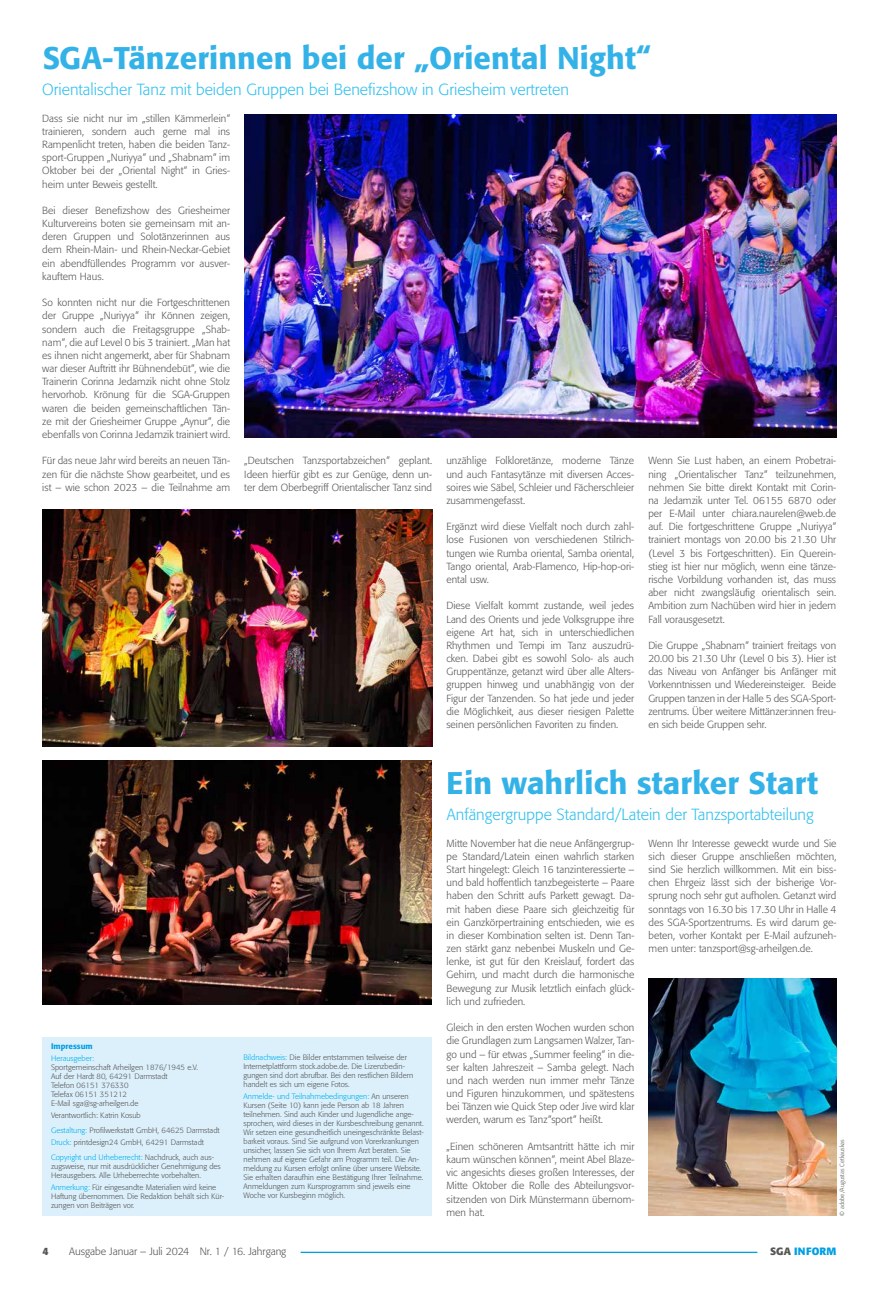
<style>
.page{position:relative;width:879px;height:1290px;background:#fff}
.page>*{position:absolute;margin:0;border:0;box-sizing:border-box;transform-origin:0 0}
.t1{font:500 31px "Formata";letter-spacing:.005em;color:#009fe3}
.t2{font:300 16px "Formata";color:#00b1eb}
.t3{font:300 10.5px "Formata";letter-spacing:-.005em;color:#575756}
.t4{font:700 10.5px "Formata";letter-spacing:.02em;color:#009fe3}
.t5{font:700 10.5px "Formata";color:#575756}
.t6{font:300 10.2px/13.2px "Formata";letter-spacing:.005em;color:#575756;text-align:justify}
.t7{font:500 8px "Formata";color:#009fe3}
.t8{font:300 7.8px/9px "Formata";color:#575756}
.t9{font:300 7.8px "Formata";color:#00b1eb}
.t10{font:300 6px "Formata";letter-spacing:.005em;color:#575756}
.s1{color:#00b1eb}
.s2{color:#575756}
</style>
<div class="page">
<div style="left:43px;top:1037px;width:389px;height:179px;background:#dcf0fc"></div>
<img style="left:244px;top:114px;width:592px;height:324px">
<img style="left:42px;top:509px;width:390px;height:238px">
<img style="left:42px;top:760px;width:390px;height:245px">
<img style="left:648px;top:978px;width:188px;height:238px">
<hr style="left:300px;top:1251px;width:457px;height:2px;background:#009fe3">
<h1 class="t1" style="left:42px;top:39px;width:610px">SGA-Tänzerinnen bei der „Oriental Night“</h1>
<h2 class="t2" style="left:42px;top:80px;width:528px">Orientalischer Tanz mit beiden Gruppen bei Benefizshow in Griesheim vertreten</h2>
<p class="t6" style="left:42px;top:112px;width:189px">Dass sie nicht nur im „stillen Kämmerlein“ trainieren, sondern auch gerne mal ins Rampenlicht treten, haben die beiden Tanz&shy;sport-Gruppen „Nuriyya“ und „Shabnam“ im Oktober bei der „Oriental Night“ in Gries&shy;heim unter Beweis gestellt.</p>
<p class="t6" style="left:42px;top:204px;width:189px">Bei dieser Benefizshow des Griesheimer Kulturvereins boten sie gemeinsam mit an&shy;deren Gruppen und Solotänzerinnen aus dem Rhein-Main- und Rhein-Neckar-Gebiet ein abendfüllendes Programm vor ausver&shy;kauftem Haus.</p>
<p class="t6" style="left:42px;top:296px;width:189px">So konnten nicht nur die Fortgeschrittenen der Gruppe „Nuriyya“ ihr Können zeigen, sondern auch die Freitagsgruppe „Shab&shy;nam“, die auf Level 0 bis 3 trainiert. „Man hat es ihnen nicht angemerkt, aber für Shabnam war dieser Auftritt ihr Bühnendebüt“, wie die Trainerin Corinna Jedamzik nicht ohne Stolz hervorhob. Krönung für die SGA-Gruppen waren die beiden gemeinschaftlichen Tän&shy;ze mit der Griesheimer Gruppe „Aynur“, die ebenfalls von Corinna Jedamzik trainiert wird.</p>
<p class="t6" style="left:42px;top:454px;width:189px">Für das neue Jahr wird bereits an neuen Tän&shy;zen für die nächste Show gearbeitet, und es ist – wie schon 2023 – die Teilnahme am</p>
<p class="t6" style="left:244px;top:454px;width:189px">„Deutschen Tanzsportabzeichen“ geplant.<br>Ideen hierfür gibt es zur Genüge, denn un&shy;ter dem Oberbegriff Orientalischer Tanz sind</p>
<p class="t6" style="left:446px;top:454px;width:189px">unzählige Folkloretänze, moderne Tänze und auch Fantasytänze mit diversen Acces&shy;soires wie Säbel, Schleier und Fächerschleier zusammengefasst.</p>
<p class="t6" style="left:446px;top:520px;width:189px">Ergänzt wird diese Vielfalt noch durch zahl&shy;lose Fusionen von verschiedenen Stilrich&shy;tungen wie Rumba oriental, Samba oriental, Tango oriental, Arab-Flamenco, Hip-hop-ori&shy;ental usw.</p>
<p class="t6" style="left:446px;top:599px;width:189px">Diese Vielfalt kommt zustande, weil jedes Land des Orients und jede Volksgruppe ihre eigene Art hat, sich in unterschiedlichen Rhythmen und Tempi im Tanz auszudrü&shy;cken. Dabei gibt es sowohl Solo- als auch Gruppentänze, getanzt wird über alle Alters&shy;gruppen hinweg und unabhängig von der Figur der Tanzenden. So hat jede und jeder die Möglichkeit, aus dieser riesigen Palette seinen persönlichen Favoriten zu finden.</p>
<p class="t6" style="left:648px;top:454px;width:189px">Wenn Sie Lust haben, an einem Probetrai&shy;ning „Orientalischer Tanz“ teilzunehmen, nehmen Sie bitte direkt Kontakt mit Corin&shy;na Jedamzik unter Tel. 06155 6870 oder per E-Mail unter chiara.naurelen@web.de auf. Die fortgeschrittene Gruppe „Nuriyya“ trainiert montags von 20.00 bis 21.30 Uhr (Level 3 bis Fortgeschritten). Ein Querein&shy;stieg ist hier nur möglich, wenn eine tänze&shy;rische Vorbildung vorhanden ist, das muss aber nicht zwangsläufig orientalisch sein.<br>Ambition zum Nachüben wird hier in jedem Fall vorausgesetzt.</p>
<p class="t6" style="left:648px;top:639px;width:189px">Die Gruppe „Shabnam“ trainiert freitags von 20.00 bis 21.30 Uhr (Level 0 bis 3). Hier ist das Niveau von Anfänger bis Anfänger mit Vorkenntnissen und Wiedereinsteiger. Beide Gruppen tanzen in der Halle 5 des SGA-Sport&shy;zentrums. Über weitere Mittänzer:innen freu&shy;en sich beide Gruppen sehr.</p>
<p class="t7" style="left:51px;top:1041px;width:43px">Impressum</p>
<p class="t9" style="left:51px;top:1053px;width:44px">Herausgeber:</p>
<p class="t8" style="left:51px;top:1062px;width:149px">Sportgemeinschaft Arheilgen 1876/1945 e.V.<br>Auf der Hardt 80, 64291 Darmstadt<br>Telefon 06151 376330<br>Telefax 06151 351212<br>E-Mail sga@sg-arheilgen.de</p>
<p class="t8" style="left:51px;top:1107px;width:170px;line-height:15px">Verantwortlich: Katrin Kosub<br><span class="s1">Gestaltung:</span> Profilwerkstatt GmbH, 64625 Darmstadt</p>
<p class="t8" style="left:51px;top:1134px;width:164px;line-height:15px"><span class="s1">Druck:</span> printdesign24 GmbH, 64291 Darmstadt<br><span class="s1">Copyright und Urheberrecht:</span> Nachdruck, auch aus-</p>
<p class="t8" style="left:51px;top:1161px;width:171px">zugsweise, nur mit ausdrücklicher Genehmigung des<br>Herausgebers. Alle Urheberrechte vorbehalten.</p>
<p class="t8" style="left:51px;top:1182px;width:175px"><span class="s1">Anmerkung:</span> Für eingesandte Materialien wird keine<br>Haftung übernommen. Die Redaktion behält sich Kür&shy;zungen von Beiträgen vor.</p>
<p class="t8" style="left:243px;top:1053px;width:171px"><span class="s1">Bildnachweis:</span> Die Bilder entstammen teilweise der Internetplattform stock.adobe.de. Die Lizenzbedin&shy;gungen sind dort abrufbar. Bei den restlichen Bildern handelt es sich um eigene Fotos.</p>
<p class="t8" style="left:243px;top:1092px;width:182px"><span class="s1">Anmelde- und Teilnahmebedingungen:</span> An unseren Kursen (Seite 10) kann jede Person ab 18 Jahren teilnehmen. Sind auch Kinder und Jugendliche ange&shy;sprochen, wird dieses in der Kursbeschreibung genannt.<br>Wir setzen eine gesundheitlich uneingeschränkte Belast&shy;barkeit voraus. Sind Sie aufgrund von Vorerkrankungen unsicher, lassen Sie sich von Ihrem Arzt beraten. Sie nehmen auf eigene Gefahr am Programm teil. Die An&shy;meldung zu Kursen erfolgt online über unsere Website.<br>Sie erhalten daraufhin eine Bestätigung Ihrer Teilnahme.<br>Anmeldungen zum Kursprogramm sind jeweils eine Woche vor Kursbeginn möglich.</p>
<h1 class="t1" style="left:447px;top:764px;width:373px">Ein wahrlich starker Start</h1>
<h2 class="t2" style="left:447px;top:805px;width:368px">Anfängergruppe Standard/Latein der Tanzsportabteilung</h2>
<p class="t6" style="left:648px;top:836px;width:189px">Wenn Ihr Interesse geweckt wurde und Sie sich dieser Gruppe anschließen möchten, sind Sie herzlich willkommen. Mit ein biss&shy;chen Ehrgeiz lässt sich der bisherige Vor&shy;sprung noch sehr gut aufholen. Getanzt wird sonntags von 16.30 bis 17.30 Uhr in Halle 4 des SGA-Sportzentrums. Es wird darum ge&shy;beten, vorher Kontakt per E-Mail aufzuneh&shy;men unter: tanzsport@sg-arheilgen.de.</p>
<p class="t6" style="left:446px;top:836px;width:189px">Mitte November hat die neue Anfängergrup&shy;pe Standard/Latein einen wahrlich starken Start hingelegt: Gleich 16 tanzinteressierte – und bald hoffentlich tanzbegeisterte – Paare haben den Schritt aufs Parkett gewagt. Da&shy;mit haben diese Paare sich gleichzeitig für ein Ganzkörpertraining entschieden, wie es in dieser Kombination selten ist. Denn Tan&shy;zen stärkt ganz nebenbei Muskeln und Ge&shy;lenke, ist gut für den Kreislauf, fordert das Gehirn, und macht durch die harmonische Bewegung zur Musik letztlich einfach glück&shy;lich und zufrieden.</p>
<p class="t6" style="left:446px;top:1021px;width:189px">Gleich in den ersten Wochen wurden schon die Grundlagen zum Langsamen Walzer, Tan&shy;go und – für etwas „Summer feeling“ in die&shy;ser kalten Jahreszeit – Samba gelegt. Nach und nach werden nun immer mehr Tänze und Figuren hinzukommen, und spätestens bei Tänzen wie Quick Step oder Jive wird klar werden, warum es Tanz“sport“ heißt.</p>
<p class="t6" style="left:446px;top:1140px;width:189px">„Einen schöneren Amtsantritt hätte ich mir kaum wünschen können“, meint Abel Blaze&shy;vic angesichts dieses großen Interesses, der Mitte Oktober die Rolle des Abteilungsvor&shy;sitzenden von Dirk Münstermann übernom&shy;men hat.</p>
<p class="t10" style="left:838px;top:1216px;width:78px;rotate:-90deg">© adobe/Augustas Cetkauskas</p>
<p class="t5" style="left:43px;top:1245px;width:8px">4</p>
<p class="t3" style="left:69px;top:1245px;width:219px">Ausgabe Januar – Juli 2024 Nr. 1 / 16. Jahrgang</p>
<p class="t4" style="left:770px;top:1245px;width:68px"><span class="s2">SGA</span> INFORM</p>
</div>
